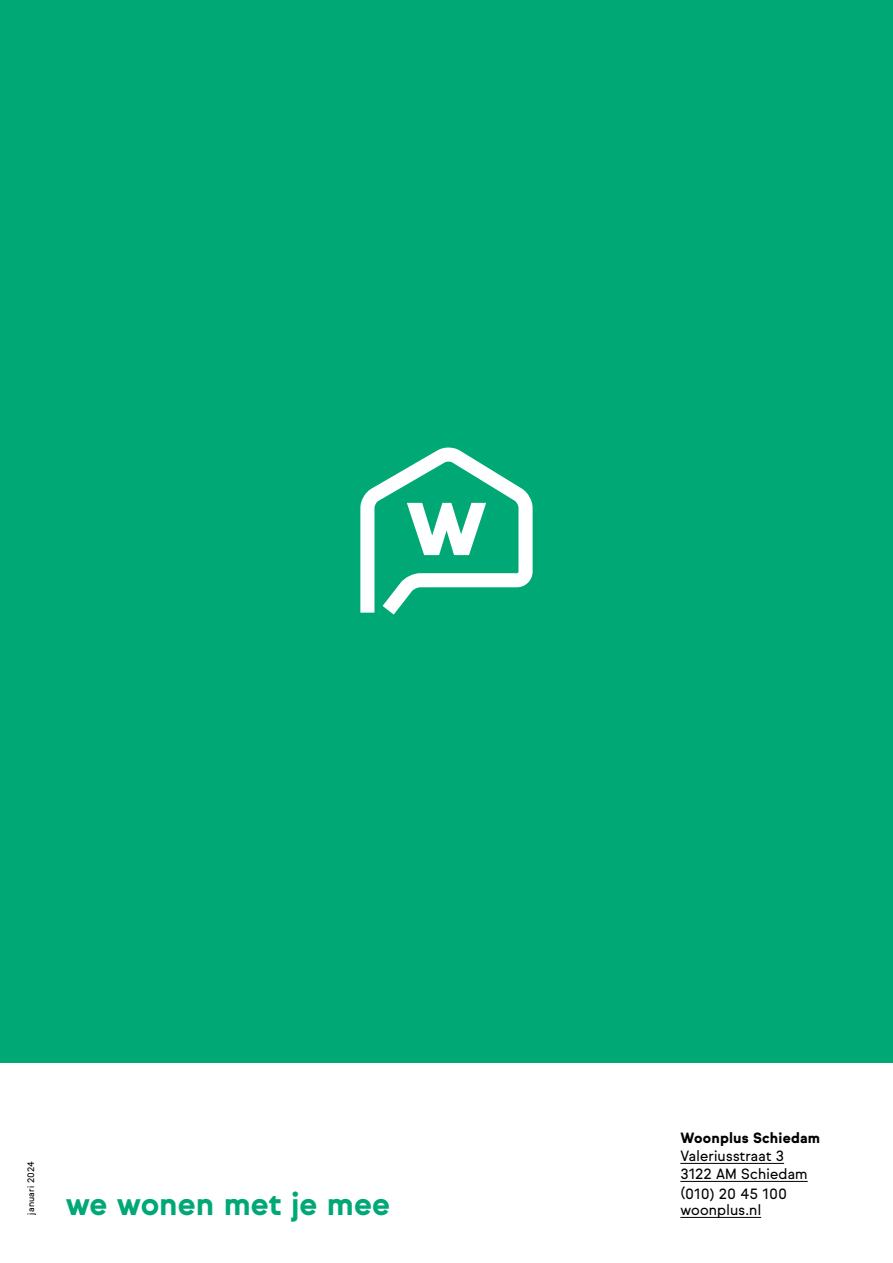
<style>
.page{position:relative;width:893px;height:1263px;background:#fff}
.page>*{position:absolute;margin:0;border:0;box-sizing:border-box;transform-origin:0 0}
.Kop{font:700 31.35px "Sul Sans";color:#00a876}
.Plat{font:14.25px "Sul Sans";letter-spacing:.01em;color:#000}
.Plat-2{font:900 14.25px "Sul Sans";letter-spacing:.01em;color:#000}
.Plat-3{font:9px "Sul Sans";letter-spacing:.025em;color:#000}
</style>
<div class="page">
<div style="left:0;top:0;width:893px;height:1062px;background:#00a876"></div>
<hr style="left:680px;top:1163px;width:104px;height:1px;background:#000">
<hr style="left:680px;top:1181px;width:128px;height:1px;background:#000">
<hr style="left:680px;top:1217px;width:81px;height:1px;background:#000">
<svg style="left:360px;top:447px;width:173px;height:168px"></svg>
<p class="Plat-3" style="left:26px;top:1215px;width:55px;rotate:-90deg">januari 2024</p>
<p class="Kop" style="left:66px;top:1185px;width:326px">we wonen met je mee</p>
<p class="Plat-2" style="left:680px;top:1129px;width:141px">Woonplus Schiedam</p>
<p class="Plat" style="left:680px;top:1147px;width:105px">Valeriusstraat 3</p>
<p class="Plat" style="left:680px;top:1165px;width:129px">3122 AM Schiedam</p>
<p class="Plat" style="left:680px;top:1185px;width:108px">(010) 20 45 100</p>
<p class="Plat" style="left:680px;top:1201px;width:82px">woonplus.nl</p>
</div>
